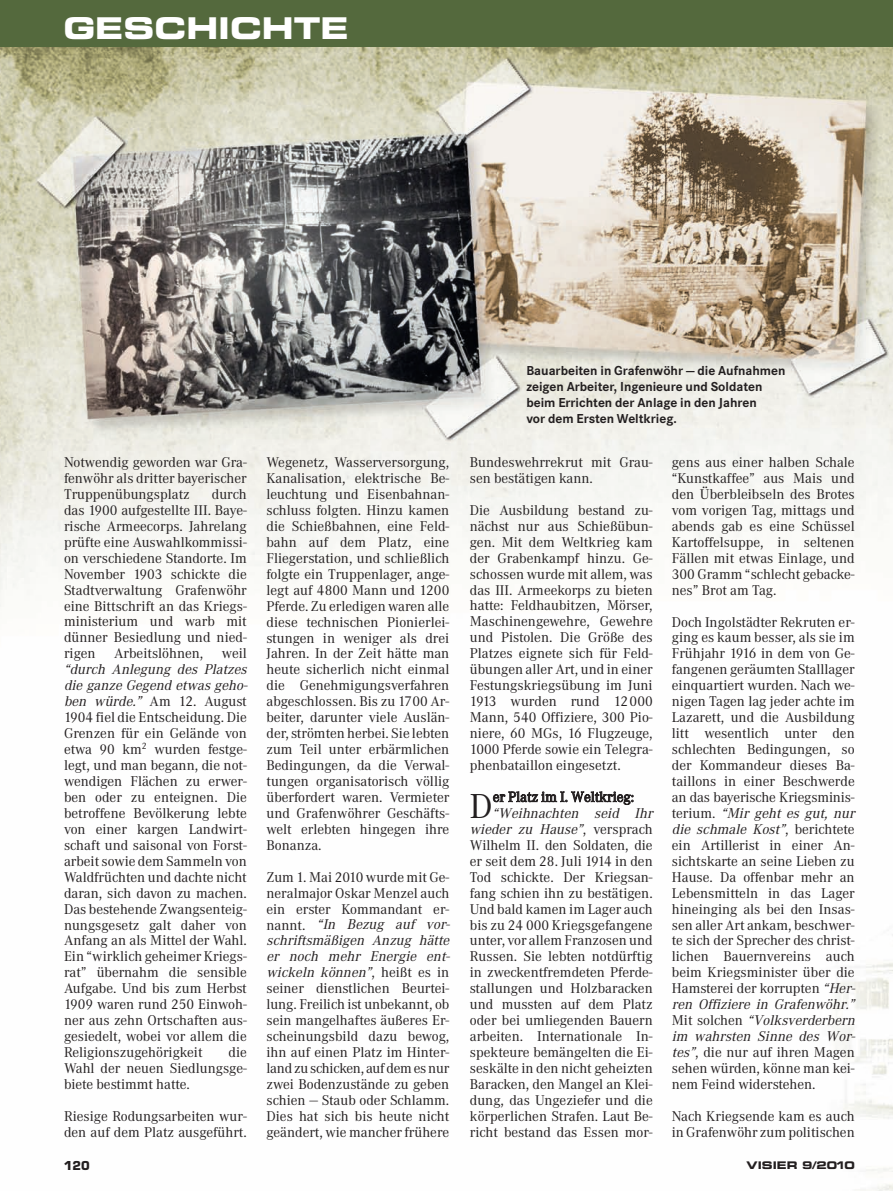
<style>
.page{position:relative;width:893px;height:1191px;background:#fff}
.page>*{position:absolute;margin:0;border:0;box-sizing:border-box;transform-origin:0 0}
.t1{font:36px "Corporate A";color:#231f20}
.t2{font:30px "Eurostile Bold Extended Two";color:#fff}
.t3{font:14.7px/15.9px "Corporate A";color:#231f20;text-align:justify}
.t4{font:italic 14.7px "Corporate A";color:#231f20}
.t5{font:700 13.5px/15.9px "Corporate S";color:#231f20}
.t6{font:700 12px "Eurostile";color:#231f20}
.t7{font:10.5px "Eurostile Bold Extended Two";color:#231f20}
.s1{font-style:italic}
.s2{font-style:normal}
</style>
<div class="page">
<img style="left:0;top:47px;width:893px;height:1144px">
<div style="left:0;top:0;width:893px;height:47px;background:#54693d"></div>
<p class="t2" style="left:63px;top:17px;width:287px">GESCHICHTE</p>
<p class="t3" style="left:64px;top:455px;width:184px">Notwendig geworden war Gra&shy;fenwöhr als dritter bayerischer Truppenübungsplatz</p>
<p class="t3" style="left:64px;top:487px;width:184px;text-indent:148px">durch das 1900 aufgestellte III. Baye&shy;rische Armeecorps. Jahrelang prüfte eine Auswahlkommissi&shy;on verschiedene Standorte. Im November 1903 schickte die Stadtverwaltung Grafenwöhr eine Bittschrift an das Kriegs&shy;ministerium und warb mit dünner Besiedlung und nied&shy;rigen</p>
<p class="t3" style="left:114px;top:647px;width:91px">Arbeitslöhnen,</p>
<p class="t3" style="left:64px;top:647px;width:187px;text-align:left;text-indent:158px">weil <span class="s1">“durch Anlegung des Platzes die ganze Gegend etwas geho&shy;ben würde.”</span> Am 12. August<br>1904 fiel die Entscheidung. Die<br>Grenzen für ein Gelände von etwa 90 km<sup>2</sup> wurden festge&shy;legt, und man begann, die not&shy;wendigen Flächen zu erwer&shy;ben oder zu enteignen. Die betroffene Bevölkerung lebte von einer kargen Landwirt&shy;schaft und saisonal von Forst&shy;arbeit sowie dem Sammeln von<br>Waldfrüchten und dachte nicht daran, sich davon zu machen.<br>Das bestehende Zwangsenteig&shy;nungsgesetz galt daher von<br>Anfang an als Mittel der Wahl.<br>Ein “wirklich geheimer Kriegs&shy;rat” übernahm die sensible<br>Aufgabe. Und bis zum Herbst<br>1909 waren rund 250 Einwoh&shy;ner aus zehn Ortschaften aus&shy;gesiedelt, wobei vor allem die<br>Religionszugehörigkeit</p>
<p class="t3" style="left:64px;top:1045px;width:184px;text-indent:164px">die Wahl der neuen Siedlungsge&shy;biete bestimmt hatte.</p>
<p class="t3" style="left:64px;top:1109px;width:184px">Riesige Rodungsarbeiten wur&shy;den auf dem Platz ausgeführt.</p>
<p class="t3" style="left:266px;top:455px;width:184px">Wegenetz, Wasserversorgung, Kanalisation, elektrische Be&shy;leuchtung und Eisenbahnan&shy;schluss folgten. Hinzu kamen die Schießbahnen, eine Feld&shy;bahn auf dem Platz, eine Fliegerstation, und schließlich folgte ein Truppenlager, ange&shy;legt auf 4800 Mann und 1200<br>Pferde. Zu erledigen waren alle diese technischen Pionierlei&shy;stungen in weniger als drei Jahren. In der Zeit hätte man heute sicherlich nicht einmal die Genehmigungsverfahren abgeschlossen. Bis zu 1700 Ar&shy;beiter, darunter viele Auslän&shy;der, strömten herbei. Sie lebten zum Teil unter erbärmlichen Bedingungen, da die Verwal&shy;tungen organisatorisch völlig überfordert waren. Vermieter und Grafenwöhrer Geschäfts&shy;welt erlebten hingegen ihre Bonanza.</p>
<p class="t3" style="left:266px;top:870px;width:187px;text-align:left">Zum 1. Mai 2010 wurde mit Ge&shy;neralmajor Oskar Menzel auch ein erster Kommandant er&shy;n a n n t . <span class="s1">“In Bezug auf vor&shy;schriftsmäßigen Anzug hätte er noch mehr Energie ent&shy;wickeln können”</span>, h e i ß t e s i n seiner dienstlichen Beurtei&shy;lung. Freilich ist unbekannt, ob sein mangelhaftes äußeres Er&shy;scheinungsbild dazu bewog, ihn auf einen Platz im Hinter&shy;land zu schicken, auf dem es nur zwei Bodenzustände zu geben schien — Staub oder Schlamm.<br>Dies hat sich bis heute nicht geändert, wie mancher frühere</p>
<p class="t5" style="left:526px;top:364px;width:261px">Bauarbeiten in Grafenwöhr — die Aufnahmen zeigen Arbeiter, Ingenieure und Soldaten beim Errichten der Anlage in den Jahren<br>vor dem Ersten Weltkrieg.</p>
<p class="t3" style="left:470px;top:455px;width:184px">Bundeswehrrekrut mit Grau&shy;sen bestätigen kann.</p>
<p class="t3" style="left:470px;top:503px;width:184px">Die Ausbildung bestand zu&shy;nächst nur aus Schießübun&shy;gen. Mit dem Weltkrieg kam der Grabenkampf hinzu. Ge&shy;schossen wurde mit allem, was das III. Armeekorps zu bieten hatte: Feldhaubitzen, Mörser, Maschinengewehre, Gewehre und Pistolen. Die Größe des Platzes eignete sich für Feld&shy;übungen aller Art, und in einer Festungskriegsübung im Juni 1913 wurden rund 12000<br>Mann, 540 Offiziere, 300 Pio&shy;niere, 60 MGs, 16 Flugzeuge, 1000 Pferde sowie ein Telegra&shy;phenbataillon eingesetzt.</p>
<p class="t1" style="left:470px;top:793px;width:24px">D</p>
<p class="t3" style="left:493px;top:790px;width:143px">er Platz im I. Weltkrieg:</p>
<p class="t3" style="left:672px;top:455px;width:184px">gens aus einer halben Schale “Kunstkaffee” aus Mais und den Überbleibseln des Brotes vom vorigen Tag, mittags und abends gab es eine Schüssel Kartoffelsuppe, in seltenen Fällen mit etwas Einlage, und 300 Gramm “schlecht gebacke&shy;nes” Brot am Tag.</p>
<p class="t3" style="left:672px;top:615px;width:187px;text-align:left">Doch Ingolstädter Rekruten er&shy;ging es kaum besser, als sie im<br>Frühjahr 1916 in dem von Ge&shy;fangenen geräumten Stalllager einquartiert wurden. Nach we&shy;nigen Tagen lag jeder achte im<br>Lazarett, und die Ausbildung litt wesentlich unter den schlechten Bedingungen, so der Kommandeur dieses Ba&shy;taillons in einer Beschwerde an das bayerische Kriegsminis&shy;t e r i u m . <span class="s1">“Mir geht es gut, nur die schmale Kost”</span>, b e r i c h t e t e ein Artillerist in einer An&shy;sichtskarte an seine Lieben zu<br>Hause. Da offenbar mehr an<br>Lebensmitteln in das Lager hineinging als bei den Insas&shy;sen aller Art ankam, beschwer&shy;te sich der Sprecher des christ&shy;lichen Bauernvereins auch beim Kriegsminister über die<br>Hamsterei der korrupten <span class="s1">“Her&shy;ren Offiziere in Grafenwöhr.”<br></span>M i t s o l c h e n <span class="s1">“Volksverderbern im wahrsten Sinne des Wor&shy;tes”</span>, die nur auf ihren Magen sehen würden, könne man kei&shy;nem Feind widerstehen.</p>
<p class="t3" style="left:672px;top:1109px;width:184px">Nach Kriegsende kam es auch in Grafenwöhr zum politischen</p>
<p class="t4" style="left:493px;top:807px;width:164px">“Weihnachten seid Ihr</p>
<p class="t4" style="left:470px;top:823px;width:184px">wieder zu Hause”<span class="s2">, v e r s p r a c h</span></p>
<p class="t3" style="left:470px;top:838px;width:184px">Wilhelm II. den Soldaten, die</p>
<p class="t3" style="left:470px;top:854px;width:184px">er seit dem 28. Juli 1914 in den</p>
<p class="t3" style="left:470px;top:870px;width:184px">Tod schickte. Der Kriegsan-</p>
<p class="t3" style="left:470px;top:886px;width:184px">fang schien ihn zu bestätigen.</p>
<p class="t3" style="left:470px;top:902px;width:184px">Und bald kamen im Lager auch</p>
<p class="t3" style="left:470px;top:918px;width:184px">bis zu 24 000 Kriegsgefangene</p>
<p class="t3" style="left:470px;top:934px;width:184px">unter, vor allem Franzosen und</p>
<p class="t3" style="left:470px;top:950px;width:184px">Russen. Sie lebten notdürftig</p>
<p class="t3" style="left:470px;top:966px;width:184px">in zweckentfremdeten Pferde-</p>
<p class="t3" style="left:470px;top:981px;width:184px">stallungen und Holzbaracken</p>
<p class="t3" style="left:470px;top:997px;width:184px">und mussten auf dem Platz</p>
<p class="t3" style="left:470px;top:1013px;width:184px">oder bei umliegenden Bauern</p>
<p class="t3" style="left:470px;top:1029px;width:184px">arbeiten. Internationale In-</p>
<p class="t3" style="left:470px;top:1045px;width:184px">spekteure bemängelten die Ei-</p>
<p class="t3" style="left:470px;top:1061px;width:184px">seskälte in den nicht geheizten</p>
<p class="t3" style="left:470px;top:1077px;width:184px">Baracken, den Mangel an Klei-</p>
<p class="t3" style="left:470px;top:1093px;width:184px">dung, das Ungeziefer und die</p>
<p class="t3" style="left:470px;top:1109px;width:184px">körperlichen Strafen. Laut Be-</p>
<p class="t3" style="left:470px;top:1125px;width:184px">richt bestand das Essen mor-</p>
<p class="t6" style="left:64px;top:1160px;width:27px">120</p>
<p class="t7" style="left:747px;top:1161px;width:110px">VISIER 9/2010</p>
</div>
